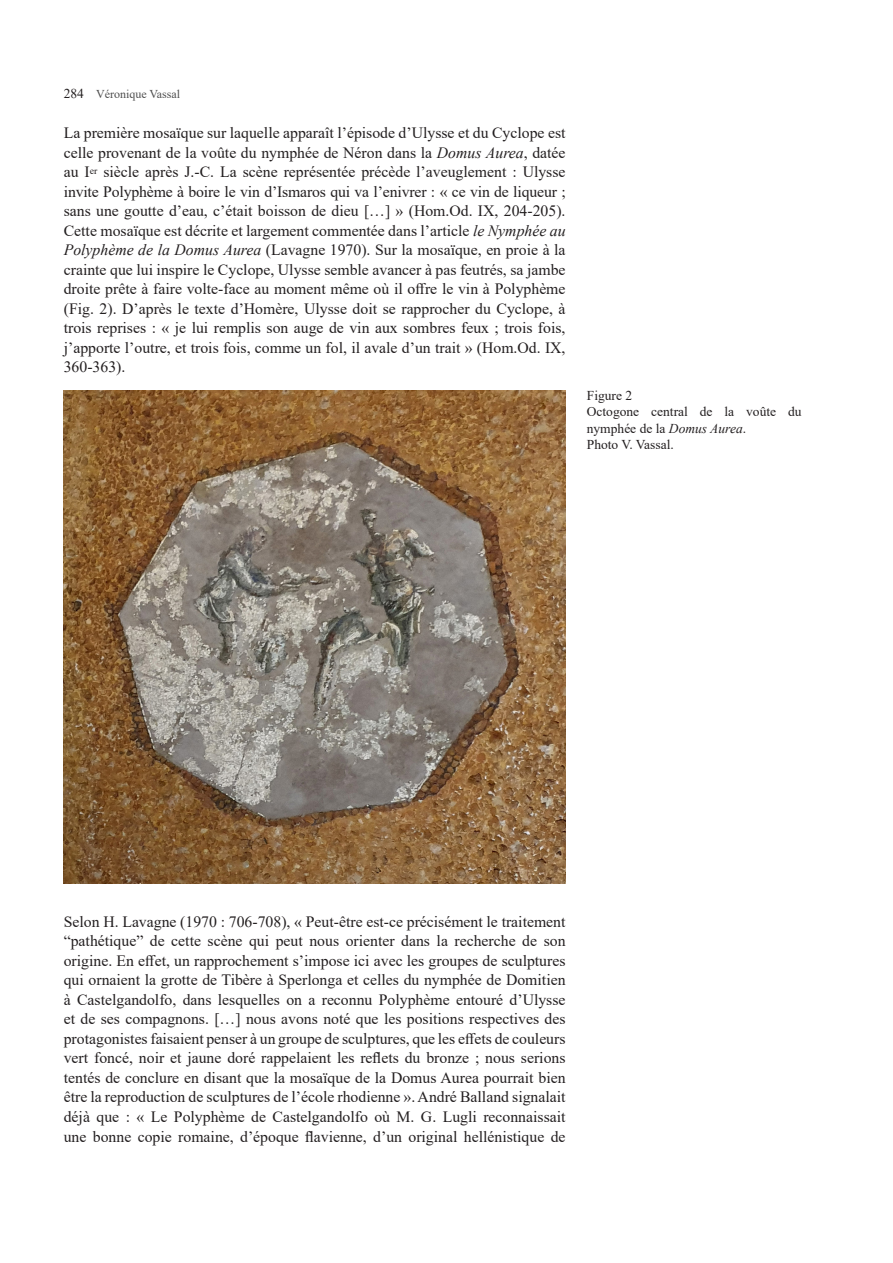
<style>
.page{position:relative;width:893px;height:1263px;background:#fff}
.page>*{position:absolute;margin:0;border:0;box-sizing:border-box;transform-origin:0 0}
.JMR_Metin{font:15.75px/19.5px "Times New Roman";color:#231f20;text-align:justify}
.JMR_Resimaltı{font:13.5px/16.5px "Times New Roman";color:#231f20}
.JMR_Sayfa_Üst_Başlık{font:12px "Times New Roman";color:#4e4e4e}
.s1{font-size:13.5px;color:#231f20}
.s2{font-style:italic}
</style>
<div class="page">
<img style="left:64px;top:390px;width:502px;height:494px">
<p class="JMR_Sayfa_Üst_Başlık" style="left:64px;top:85px;width:118px"><span class="s1">284</span> Véronique Vassal</p>
<p class="JMR_Metin" style="left:64px;top:123px;width:503px">La première mosaïque sur laquelle apparaît l’épisode d’Ulysse et du Cyclope est celle provenant de la voûte du nymphée de Néron dans la <span class="s2">Domus Aurea</span>, datée au I<sup>er</sup> siècle après J.-C. La scène représentée précède l’aveuglement : Ulysse invite Polyphème à boire le vin d’Ismaros qui va l’enivrer : « ce vin de liqueur ; sans une goutte d’eau, c’était boisson de dieu […] » (Hom.Od. IX, 204-205).<br>Cette mosaïque est décrite et largement commentée dans l’article <span class="s2">le Nymphée au Polyphème de la Domus Aurea</span> (Lavagne 1970). Sur la mosaïque, en proie à la crainte que lui inspire le Cyclope, Ulysse semble avancer à pas feutrés, sa jambe droite prête à faire volte-face au moment même où il offre le vin à Polyphème (Fig. 2). D’après le texte d’Homère, Ulysse doit se rapprocher du Cyclope, à trois reprises : « je lui remplis son auge de vin aux sombres feux ; trois fois, j’apporte l’outre, et trois fois, comme un fol, il avale d’un trait » (Hom.Od. IX, 360-363).</p>
<p class="JMR_Resimaltı" style="left:587px;top:386px;width:47px">Figure 2</p>
<p class="JMR_Resimaltı" style="left:587px;top:403px;width:216px">Octogone central de la voûte du nymphée de la <span class="s2">Domus Aurea</span>.</p>
<p class="JMR_Resimaltı" style="left:587px;top:436px;width:89px">Photo V. Vassal.</p>
<p class="JMR_Metin" style="left:64px;top:911px;width:503px">Selon H. Lavagne (1970 : 706-708), « Peut-être est-ce précisément le traitement “pathétique” de cette scène qui peut nous orienter dans la recherche de son origine. En effet, un rapprochement s’impose ici avec les groupes de sculptures qui ornaient la grotte de Tibère à Sperlonga et celles du nymphée de Domitien à Castelgandolfo, dans lesquelles on a reconnu Polyphème entouré d’Ulysse et de ses compagnons. […] nous avons noté que les positions respectives des protagonistes faisaient penser à un groupe de sculptures, que les effets de couleurs vert foncé, noir et jaune doré rappelaient les reflets du bronze ; nous serions tentés de conclure en disant que la mosaïque de la Domus Aurea pourrait bien être la reproduction de sculptures de l’école rhodienne ». André Balland signalait déjà que : « Le Polyphème de Castelgandolfo où M. G. Lugli reconnaissait une bonne copie romaine, d’époque flavienne, d’un original hellénistique de</p>
</div>
